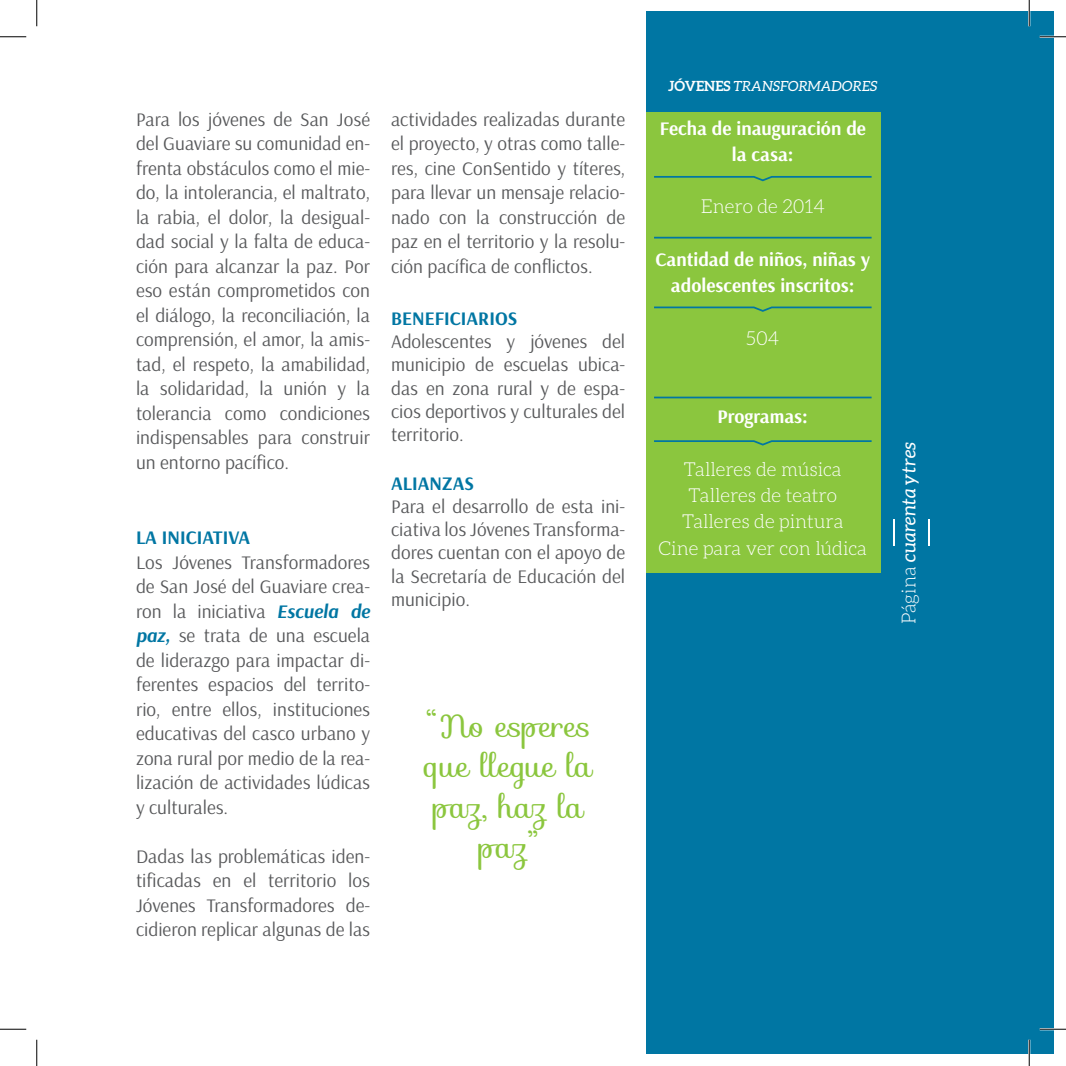
<style>
.page{position:relative;width:1066px;height:1066px;background:#fff}
.page>*{position:absolute;margin:0;border:0;box-sizing:border-box;transform-origin:0 0}
.testimonio{font:31.5px/40.2px "Sofia";color:#8bc63e;text-align:center}
.t1{font:19.25px/24.5px "Arsenal";color:#57585a;text-align:justify}
.t2{font:300 19.25px "Aleo";color:#fff}
.t3{font:700 19.25px/26.2px "Arsenal";color:#fff;text-align:center}
.t4{font:700 19.25px "Arsenal";color:#0076a3}
.t5{font:italic 19.25px "Aleo";color:#fff}
.t6{font:italic 14px "Aleo";color:#fff}
.s1{font-weight:700;font-style:italic;color:#0076a3}
.s2{font-weight:700;font-style:normal}
.s3{font-weight:300;font-style:normal}
</style>
<div class="page">
<div style="left:646px;top:12px;width:408px;height:1042px;background:#0076a3"></div>
<div style="left:646px;top:112px;width:234px;height:460px;background:#8bc63e"></div>
<svg style="left:654px;top:306px;width:218px;height:6px"></svg>
<svg style="left:654px;top:440px;width:218px;height:6px"></svg>
<svg style="left:654px;top:176px;width:218px;height:6px"></svg>
<hr style="left:654px;top:396px;width:217px;height:2px;background:#0076a3">
<hr style="left:654px;top:237px;width:217px;height:1px;background:#0076a3">
<svg style="left:893px;top:519px;width:1px;height:27px"></svg>
<hr style="left:928px;top:519px;width:2px;height:27px;background:#fff">
<hr style="left:1039px;top:36px;width:27px;height:2px;background:#fff">
<hr style="left:1039px;top:1028px;width:27px;height:2px;background:#fff">
<hr style="left:1028px;top:0;width:2px;height:26px;background:#fff">
<hr style="left:1028px;top:1039px;width:2px;height:27px;background:#fff">
<svg style="left:0;top:36px;width:26px;height:1px"></svg>
<svg style="left:1039px;top:36px;width:27px;height:1px"></svg>
<svg style="left:0;top:1029px;width:26px;height:1px"></svg>
<svg style="left:1039px;top:1029px;width:27px;height:1px"></svg>
<svg style="left:36px;top:0;width:1px;height:26px"></svg>
<svg style="left:36px;top:1039px;width:1px;height:27px"></svg>
<svg style="left:1029px;top:0;width:1px;height:26px"></svg>
<svg style="left:1029px;top:1039px;width:1px;height:27px"></svg>
<p class="t1" style="left:136px;top:107px;width:236px">Para los jóvenes de San José del Guaviare su comunidad en&shy;frenta obstáculos como el mie&shy;do, la intolerancia, el maltrato, la rabia, el dolor, la desigual&shy;dad social y la falta de educa&shy;ción para alcanzar la paz. Por eso están comprometidos con el diálogo, la reconciliación, la comprensión, el amor, la amis&shy;tad, el respeto, la amabilidad, la solidaridad, la unión y la tolerancia como condiciones indispensables para construir un entorno pacífico.</p>
<p class="t4" style="left:136px;top:525px;width:116px">LA INICIATIVA</p>
<p class="t1" style="left:136px;top:550px;width:236px">Los Jóvenes Transformadores de San José del Guaviare crea&shy;ron la iniciativa <span class="s1">Escuela de paz,</span> se trata de una escuela de liderazgo para impactar di&shy;ferentes espacios del territo&shy;rio, entre ellos, instituciones educativas del casco urbano y zona rural por medio de la rea&shy;lización de actividades lúdicas y culturales.</p>
<p class="t1" style="left:136px;top:844px;width:236px">Dadas las problemáticas iden&shy;tificadas en el territorio los Jóvenes Transformadores de&shy;cidieron replicar algunas de las</p>
<p class="t1" style="left:391px;top:107px;width:236px">actividades realizadas durante el proyecto, y otras como talle&shy;res, cine ConSentido y títeres, para llevar un mensaje relacio&shy;nado con la construcción de paz en el territorio y la resolu&shy;ción pacífica de conflictos.</p>
<p class="t4" style="left:391px;top:307px;width:128px">BENEFICIARIOS</p>
<p class="t1" style="left:391px;top:330px;width:236px;line-height:23.1px">Adolescentes y jóvenes del municipio de escuelas ubica&shy;das en zona rural y de espa&shy;cios deportivos y culturales del territorio.</p>
<p class="t4" style="left:391px;top:472px;width:84px">ALIANZAS</p>
<p class="t1" style="left:391px;top:495px;width:236px;line-height:23.1px">Para el desarrollo de esta ini&shy;ciativa los Jóvenes Transforma&shy;dores cuentan con el apoyo de la Secretaría de Educación del municipio.</p>
<p class="testimonio" style="left:424px;top:706px;width:170px">“No esperes que llegue la paz, haz la paz”</p>
<p class="t6" style="left:668px;top:78px;width:211px"><span class="s2">JÓVENES</span> TRANSFORMADORES</p>
<p class="t3" style="left:659px;top:115px;width:208px">Fecha de inauguración de la casa:</p>
<p class="t2" style="left:701px;top:196px;width:126px">Enero de 2014</p>
<p class="t3" style="left:655px;top:247px;width:216px">Cantidad de niños, niñas y adolescentes inscritos:</p>
<p class="t2" style="left:746px;top:327px;width:34px">504</p>
<p class="t3" style="left:717px;top:404px;width:92px">Programas:</p>
<p class="t2" style="left:684px;top:459px;width:159px">Talleres de música</p>
<p class="t2" style="left:688px;top:485px;width:150px">Talleres de teatro</p>
<p class="t2" style="left:682px;top:511px;width:163px">Talleres de pintura</p>
<p class="t2" style="left:658px;top:537px;width:210px">Cine para ver con lúdica</p>
<p class="t5" style="left:898px;top:624px;width:184px;rotate:-90deg"><span class="s3">Página</span> cuarenta ytres</p>
</div>
